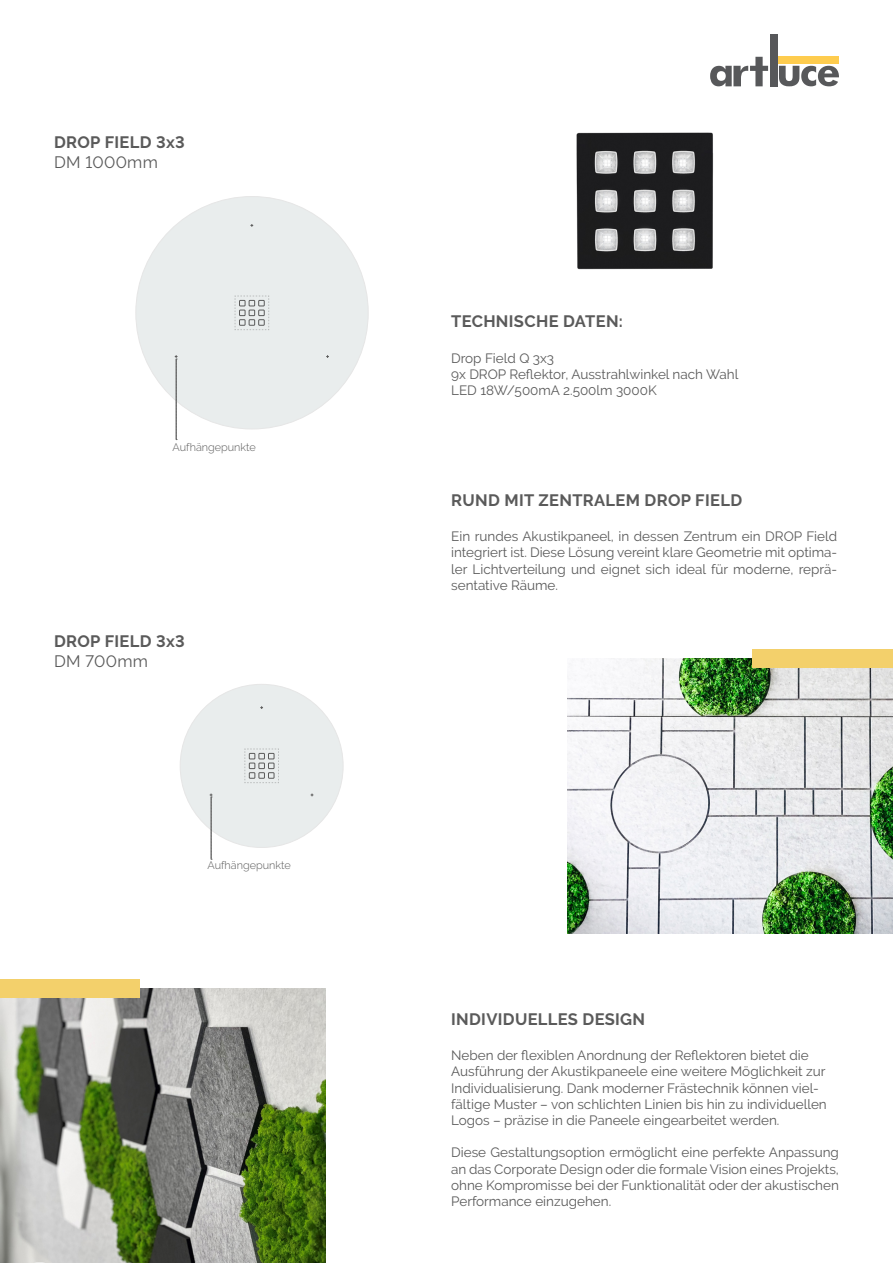
<style>
.page{position:relative;width:893px;height:1263px;background:#fff}
.page>*{position:absolute;margin:0;border:0;box-sizing:border-box;transform-origin:0 0}
.Titel_-_Datenblatt{font:700 16.5px "Raleway";letter-spacing:.02em;color:#5a5a5a}
.Titel_-_Datenblatt-2{font:16.5px "Raleway";letter-spacing:.02em;color:#5a5a5a}
.Titel_-_Datenblatt-3{font:13.5px/16.2px "Raleway";color:#5a5a5a}
.Tabelle_-_Werte_-_Zentr_-_Reg{font:300 10.95px "Raleway";color:#5a5a5a}
</style>
<div class="page">
<img style="left:0;top:988px;width:325px;height:275px">
<div style="left:0;top:978px;width:139px;height:19px;background:#f3d06b"></div>
<svg style="left:710px;top:57px;width:58px;height:29px"></svg>
<div style="left:770px;top:34px;width:7px;height:52px;background:#57585a"></div>
<svg style="left:779px;top:66px;width:60px;height:20px"></svg>
<div style="left:779px;top:57px;width:60px;height:7px;background:#fecc4e"></div>
<div style="left:136px;top:196px;width:232px;height:233px;background:#e9eded;border-radius:50%"></div>
<svg style="left:235px;top:296px;width:34px;height:34px"></svg>
<svg style="left:175px;top:355px;width:3px;height:85px"></svg>
<div style="left:180px;top:684px;width:163px;height:163px;background:#e9eded;border-radius:50%"></div>
<svg style="left:244px;top:749px;width:35px;height:34px"></svg>
<svg style="left:210px;top:793px;width:2px;height:67px"></svg>
<img style="left:576px;top:133px;width:137px;height:136px">
<img style="left:567px;top:658px;width:325px;height:275px">
<div style="left:752px;top:649px;width:141px;height:19px;background:#f3d06b"></div>
<p class="Titel_-_Datenblatt" style="left:54px;top:133px;width:132px">DROP FIELD 3x3</p>
<p class="Titel_-_Datenblatt-2" style="left:54px;top:152px;width:105px">DM 1000mm</p>
<p class="Tabelle_-_Werte_-_Zentr_-_Reg" style="left:173px;top:441px;width:85px">Aufhängepunkte</p>
<p class="Titel_-_Datenblatt" style="left:54px;top:632px;width:132px">DROP FIELD 3x3</p>
<p class="Titel_-_Datenblatt-2" style="left:54px;top:651px;width:96px">DM 700mm</p>
<p class="Tabelle_-_Werte_-_Zentr_-_Reg" style="left:208px;top:859px;width:85px">Aufhängepunkte</p>
<p class="Titel_-_Datenblatt" style="left:451px;top:312px;width:173px">TECHNISCHE DATEN:</p>
<p class="Titel_-_Datenblatt-3" style="left:451px;top:350px;width:289px">Drop Field Q 3x3<br>9x DROP Reflektor, Ausstrahlwinkel nach Wahl</p>
<p class="Titel_-_Datenblatt-3" style="left:451px;top:382px;width:207px">LED 18W/500mA 2.500lm 3000K</p>
<p class="Titel_-_Datenblatt" style="left:451px;top:490px;width:292px">RUND MIT ZENTRALEM DROP FIELD</p>
<p class="Titel_-_Datenblatt-3" style="left:451px;top:528px;width:388px;text-align:justify">Ein rundes Akustikpaneel, in dessen Zentrum ein DROP Field integriert ist. Diese Lösung vereint klare Geometrie mit optima&shy;ler Lichtverteilung und eignet sich ideal für moderne, reprä&shy;sentative Räume.</p>
<p class="Titel_-_Datenblatt" style="left:451px;top:1009px;width:195px">INDIVIDUELLES DESIGN</p>
<p class="Titel_-_Datenblatt-3" style="left:451px;top:1047px;width:377px">Neben der flexiblen Anordnung der Reflektoren bietet die Ausführung der Akustikpaneele eine weitere Möglichkeit zur Individualisierung. Dank moderner Frästechnik können viel&shy;fältige Muster – von schlichten Linien bis hin zu individuellen Logos – präzise in die Paneele eingearbeitet werden.</p>
<p class="Titel_-_Datenblatt-3" style="left:451px;top:1144px;width:389px;text-align:justify">Diese Gestaltungsoption ermöglicht eine perfekte Anpassung an das Corporate Design oder die formale Vision eines Projekts, ohne Kompromisse bei der Funktionalität oder der akustischen Performance einzugehen.</p>
</div>
